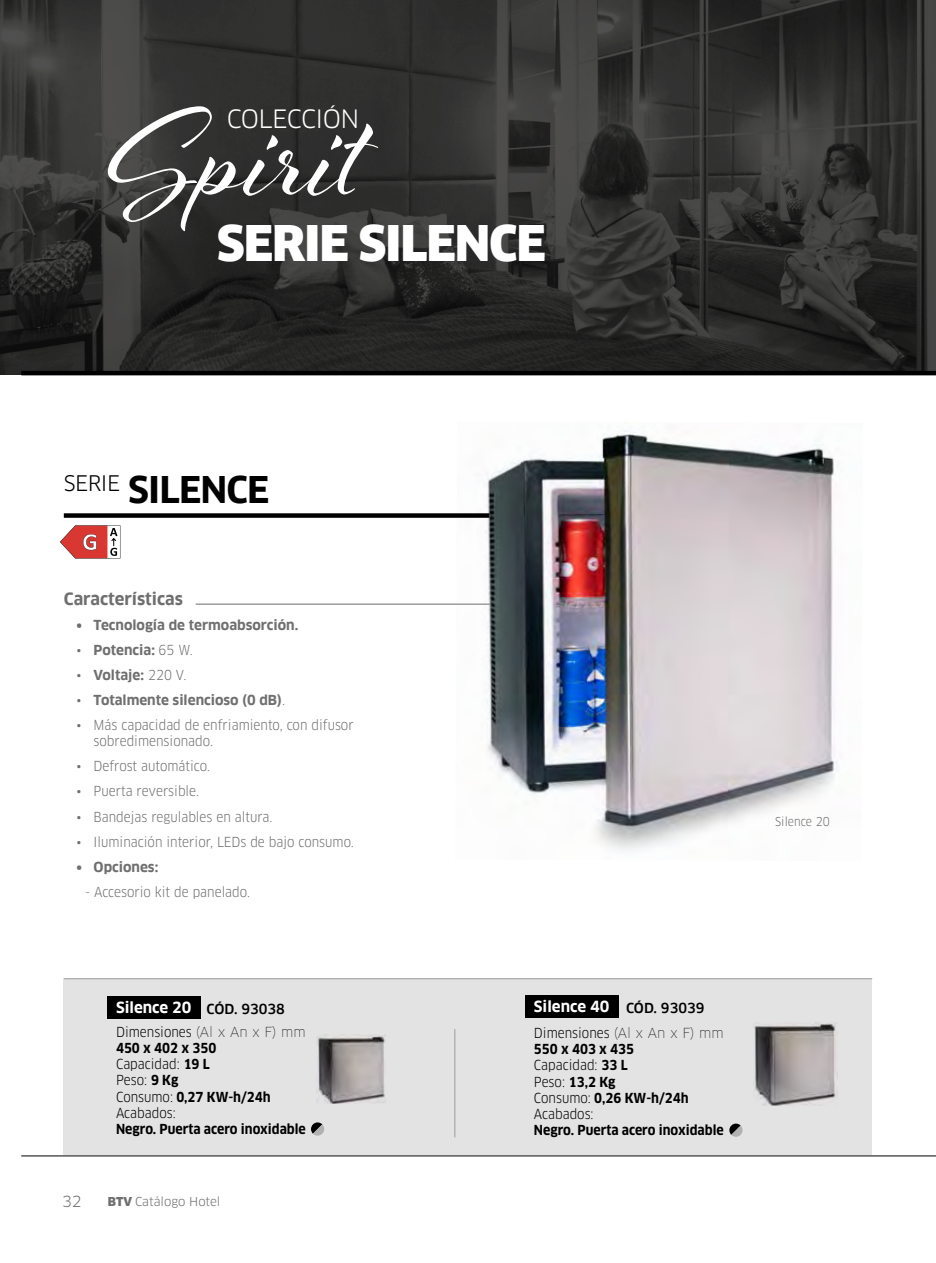
<style>
.page{position:relative;width:936px;height:1263px;background:#fff}
.page>*{position:absolute;margin:0;border:0;box-sizing:border-box;transform-origin:0 0}
.t1{font:135px "Al Fresco";color:#fff}
.t2{font:900 48px "Clan Pro";letter-spacing:-.025em;color:#fff}
.t3{font:700 36px "Clan Pro";letter-spacing:-.025em;color:#000}
.t4{font:24.75px "Clan Pro";letter-spacing:-.025em;color:#fff}
.t5{font:700 16.5px "Clan Pro";color:#706f6f}
.t6{font:700 15px "Clan Pro";color:#fff}
.t7{font:15px "Clan Pro";color:#706f6f}
.t8{font:13.5px/16.5px "Clan Pro Narr";color:#706f6f}
.t9{font:13.5px/16.2px "Clan Pro Narr";color:#000}
.t10{font:700 13.5px "Clan Pro";color:#706f6f}
.t11{font:700 13.5px "Clan Pro Narr";color:#000}
.t12{font:500 13.5px "Clan Pro";color:#000}
.t13{font:12px "Clan Pro";color:#706f6f}
.t14{font:12px "Clan Pro Narr";color:#706f6f}
.s1{font-family:"Clan Pro Narr";font-weight:400}
.s2{font-family:"Clan Pro";font-weight:100}
.s3{font-weight:700}
.s4{font-weight:900}
</style>
<div class="page">
<img style="left:0;top:0;width:935px;height:374px">
<div style="left:64px;top:978px;width:807px;height:177px;background:#e3e3e3"></div>
<hr style="left:64px;top:978px;width:808px;height:1px;background:#9d9d9c">
<img style="left:753px;top:1022px;width:83px;height:84px">
<hr style="left:21px;top:371px;width:914px;height:4px;background:#000">
<div style="left:64px;top:513px;width:425px;height:5px;background:#000"></div>
<hr style="left:454px;top:1029px;width:1px;height:108px;background:#9d9d9c">
<img style="left:455px;top:430px;width:382px;height:421px">
<svg style="left:60px;top:525px;width:60px;height:33px"></svg>
<img style="left:316px;top:1035px;width:70px;height:69px">
<div style="left:107px;top:996px;width:93px;height:22px;background:#000"></div>
<svg style="left:311px;top:1122px;width:13px;height:13px"></svg>
<svg style="left:729px;top:1123px;width:13px;height:14px"></svg>
<div style="left:524px;top:995px;width:94px;height:22px;background:#000"></div>
<hr style="left:196px;top:603px;width:294px;height:2px;background:#9d9d9c">
<hr style="left:21px;top:1155px;width:914px;height:1px;background:#000">
<h3 class="t4" style="left:227px;top:104px;width:134px">COLECCIÓN</h3>
<h1 class="t1" style="left:108px;top:68px;width:256px">Spirit</h1>
<h2 class="t2" style="left:217px;top:215px;width:330px">SERIE SILENCE</h2>
<h3 class="t3" style="left:64px;top:469px;width:207px"><sup>SERIE</sup> SILENCE</h3>
<p class="t5" style="left:64px;top:589px;width:120px">Características</p>
<p class="t10" style="left:77px;top:617px;width:223px">• Tecnología de termoabsorción.</p>
<p class="t10" style="left:77px;top:642px;width:118px"><span class="s1">•</span> Potencia: <span class="s1">65 W.</span></p>
<p class="t10" style="left:77px;top:667px;width:111px"><span class="s1">•</span> Voltaje: <span class="s1">220 V.</span></p>
<p class="t10" style="left:77px;top:692px;width:210px"><span class="s1">•</span> Totalmente silencioso (0 dB)<span class="s1">.</span></p>
<p class="t8" style="left:94px;top:717px;width:261px;text-indent:-17px">• Más capacidad de enfriamiento, con difusor sobredimensionado.</p>
<p class="t8" style="left:77px;top:758px;width:135px">• Defrost automático.</p>
<p class="t8" style="left:77px;top:783px;width:124px">• Puerta reversible.</p>
<p class="t8" style="left:77px;top:808px;width:197px">• Bandejas regulables en altura.</p>
<p class="t8" style="left:77px;top:833px;width:279px">• Iluminación interior, LEDs de bajo consumo.</p>
<p class="t10" style="left:77px;top:859px;width:83px">• Opciones:</p>
<p class="t8" style="left:85px;top:883px;width:166px">- Accesorio kit de panelado.</p>
<p class="t7" style="left:62px;top:1193px;width:21px">32</p>
<p class="t6" style="left:534px;top:998px;width:77px">Silence 40</p>
<p class="t9" style="left:534px;top:1025px;width:191px">Dimensiones <span class="s2">(Al x An x F) mm<br></span><span class="s3">550 x 403 x 435<br></span>Capacidad: <span class="s3">33 L<br></span>Peso: <span class="s3">13,2 Kg<br></span>Consumo: <span class="s3">0,26 KW-h/24h<br></span>Acabados:</p>
<p class="t11" style="left:534px;top:1122px;width:191px">Negro. Puerta acero inoxidable</p>
<p class="t12" style="left:206px;top:1001px;width:80px">CÓD. 93038</p>
<p class="t12" style="left:626px;top:1000px;width:80px">CÓD. 93039</p>
<p class="t6" style="left:116px;top:999px;width:77px">Silence 20</p>
<p class="t9" style="left:116px;top:1023px;width:191px">Dimensiones <span class="s2">(Al x An x F) mm<br></span><span class="s3">450 x 402 x 350<br></span>Capacidad: <span class="s3">19 L<br></span>Peso: <span class="s3">9 Kg<br></span>Consumo: <span class="s3">0,27 KW-h/24h<br></span>Acabados:</p>
<p class="t11" style="left:116px;top:1121px;width:191px">Negro. Puerta acero inoxidable</p>
<p class="t13" style="left:108px;top:1195px;width:114px"><span class="s4">BTV</span> Catálogo Hotel</p>
<p class="t14" style="left:775px;top:814px;width:56px">Silence 20</p>
</div>
